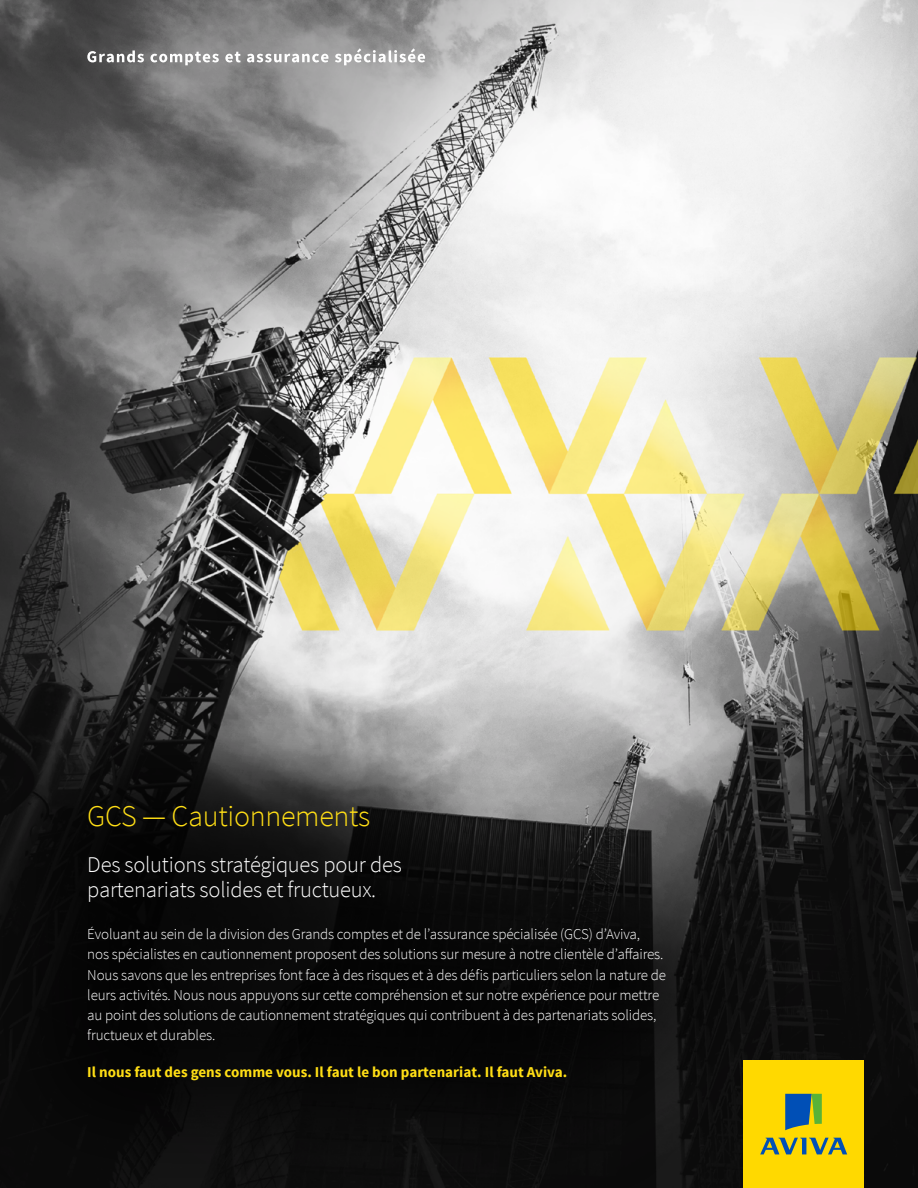
<style>
.page{position:relative;width:918px;height:1188px;background:#fff}
.page>*{position:absolute;margin:0;border:0;box-sizing:border-box;transform-origin:0 0}
.t1{font:300 30px "Source Sans Pro";letter-spacing:-.01em;color:#ffde15}
.t2{font:300 22.5px/25.5px "Source Sans Pro";letter-spacing:-.01em;color:#fff}
.t3{font:300 15px/20.2px "Source Sans Pro";letter-spacing:-.01em;color:#fff}
.t4{font:700 15px "Source Sans Pro";color:#ffde15}
</style>
<div class="page">
<img style="left:0;top:0;width:918px;height:1188px">
<div style="left:0;top:677px;width:792px;height:511px;background:#000;opacity:.75"></div>
<div style="left:743px;top:1060px;width:121px;height:128px;background:#ffd900"></div>
<svg style="left:760px;top:1138px;width:87px;height:16px"></svg>
<svg style="left:785px;top:1094px;width:37px;height:36px"></svg>
<svg style="left:87px;top:50px;width:57px;height:12px"></svg>
<svg style="left:150px;top:52px;width:69px;height:13px"></svg>
<svg style="left:225px;top:52px;width:16px;height:10px"></svg>
<svg style="left:247px;top:54px;width:81px;height:8px"></svg>
<svg style="left:335px;top:48px;width:90px;height:17px"></svg>
<h1 class="t1" style="left:87px;top:798px;width:285px">GCS — Cautionnements</h1>
<h2 class="t2" style="left:87px;top:852px;width:316px">Des solutions stratégiques pour des partenariats solides et fructueux.</h2>
<p class="t3" style="left:87px;top:924px;width:580px">Évoluant au sein de la division des Grands comptes et de l’assurance spécialisée (GCS) d’Aviva,<br>nos spécialistes en cautionnement proposent des solutions sur mesure à notre clientèle d’affaires.<br>Nous savons que les entreprises font face à des risques et à des défis particuliers selon la nature de leurs activités. Nous nous appuyons sur cette compréhension et sur notre expérience pour mettre au point des solutions de cautionnement stratégiques qui contribuent à des partenariats solides, fructueux et durables.</p>
<p class="t4" style="left:87px;top:1062px;width:481px">Il nous faut des gens comme vous. Il faut le bon partenariat. Il faut Aviva.</p>
</div>
